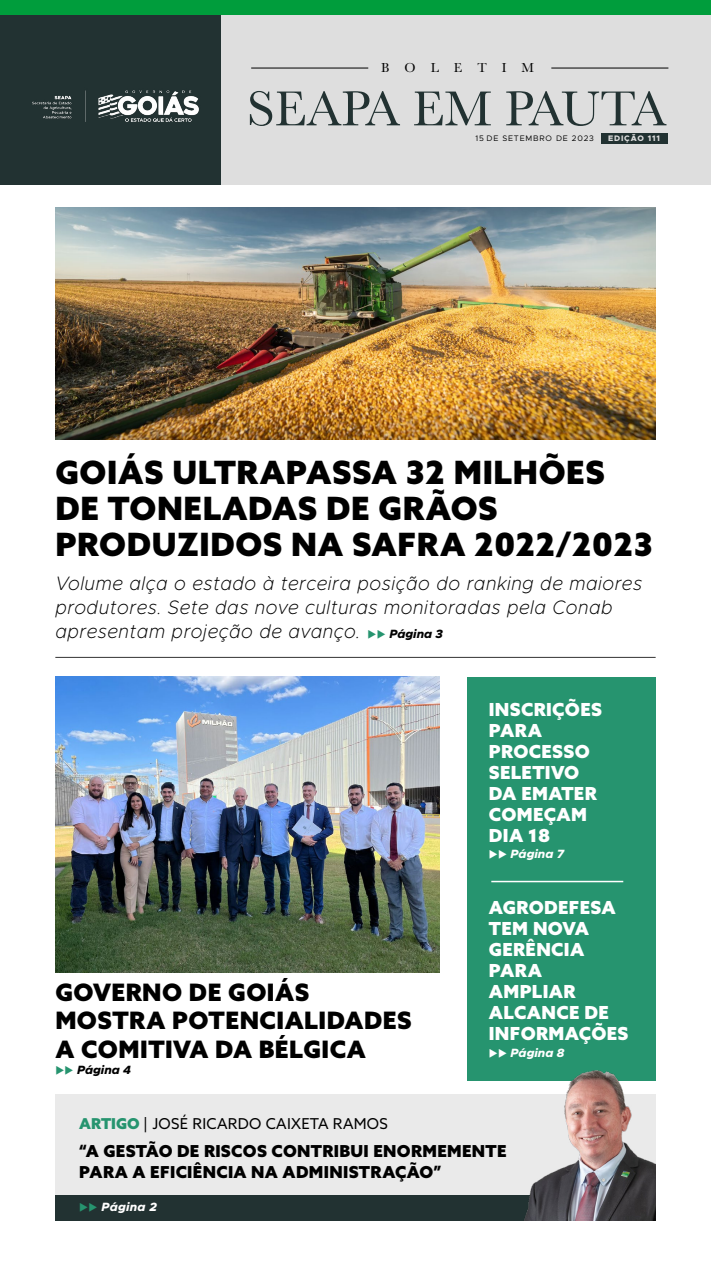
<style>
.page{position:relative;width:711px;height:1263px;background:#fff}
.page>*{position:absolute;margin:0;border:0;box-sizing:border-box;transform-origin:0 0}
.t1{font:51px "Baskerville";color:#223232}
.t2{font:900 32.1px/36px "Azo Sans";letter-spacing:.02em;color:#000}
.t3{font:900 24px/28.5px "Azo Sans";letter-spacing:.02em;color:#000}
.t4{font:italic 200 19.5px/24px "Metropolis";letter-spacing:.03em;color:#000;scale:.95 1}
.t5{font:900 18px/21px "Azo Sans";letter-spacing:.02em;color:#fff}
.t6{font:900 16.5px/21px "Azo Sans";letter-spacing:.02em;color:#000}
.t7{font:15px "Azo Sans";letter-spacing:.02em;color:#000}
.t8{font:13.5px "Baskerville";letter-spacing:1.11em;color:#000}
.t9{font:italic 800 12px "Metropolis";color:#fff}
.t10{font:italic 800 12px "Metropolis";color:#000}
.t11{font:7.95px "Metropolis";letter-spacing:.1em;color:#000}
.t12{font:800 7.95px "Metropolis";letter-spacing:.1em;color:#dedede}
.s1{color:#26946f}
.s2{font-weight:800;font-size:12px}
.s3{font-weight:900;color:#26946f}
</style>
<div class="page">
<div style="left:467px;top:676px;width:188px;height:404px;background:#26946f"></div>
<div style="left:0;top:0;width:221px;height:185px;background:#223232"></div>
<div style="left:221px;top:0;width:489px;height:185px;background:#dedede"></div>
<hr style="left:55px;top:657px;width:600px;height:1px;background:#323232">
<img style="left:32px;top:90px;width:167px;height:32px">
<div style="left:600px;top:133px;width:66px;height:10px;background:#223232"></div>
<hr style="left:251px;top:68px;width:117px;height:1px;background:#000">
<hr style="left:551px;top:68px;width:117px;height:1px;background:#000">
<div style="left:0;top:0;width:710px;height:14px;background:#009d3c"></div>
<img style="left:55px;top:676px;width:384px;height:296px">
<div style="left:55px;top:1094px;width:600px;height:123px;background:#eaeaea"></div>
<div style="left:55px;top:1195px;width:600px;height:25px;background:#223232"></div>
<img style="left:507px;top:1071px;width:148px;height:149px">
<hr style="left:491px;top:881px;width:131px;height:1px;background:#fff">
<img style="left:55px;top:207px;width:600px;height:232px">
<p class="t8" style="left:381px;top:59px;width:154px">BOLETIM</p>
<h1 class="t1" style="left:247px;top:76px;width:420px">SEAPA EM PAUTA</h1>
<p class="t11" style="left:475px;top:134px;width:120px">15 DE SETEMBRO DE 2023</p>
<p class="t12" style="left:607px;top:133px;width:53px">EDIÇÃO 111</p>
<h2 class="t2" style="left:55px;top:454px;width:598px">GOIÁS ULTRAPASSA 32 MILHÕES<br>DE TONELADAS DE GRÃOS<br>PRODUZIDOS NA SAFRA 2022/2023</h2>
<p class="t4" style="left:55px;top:571px;width:618px">Volume alça o estado à terceira posição do ranking de maiores produtores. Sete das nove culturas monitoradas pela Conab apresentam projeção de avanço. <span class="s1">◆◆</span> <span class="s2">Página 3</span></p>
<p class="t3" style="left:55px;top:977px;width:357px">GOVERNO DE GOIÁS<br>MOSTRA POTENCIALIDADES<br>A COMITIVA DA BÉLGICA</p>
<p class="t10" style="left:55px;top:1062px;width:77px"><span class="s1">◆◆</span> Página 4</p>
<p class="t5" style="left:488px;top:698px;width:114px">INSCRIÇÕES<br>PARA<br>PROCESSO<br>SELETIVO<br>DA EMATER<br>COMEÇAM<br>DIA 18</p>
<p class="t9" style="left:488px;top:846px;width:77px">◆◆ Página 7</p>
<p class="t5" style="left:488px;top:897px;width:141px">AGRODEFESA<br>TEM NOVA<br>GERÊNCIA<br>PARA<br>AMPLIAR<br>ALCANCE DE<br>INFORMAÇÕES</p>
<p class="t9" style="left:488px;top:1045px;width:77px">◆◆ Página 8</p>
<p class="t7" style="left:79px;top:1114px;width:310px"><span class="s3">ARTIGO</span> | JOSÉ RICARDO CAIXETA RAMOS</p>
<p class="t6" style="left:79px;top:1140px;width:428px">“A GESTÃO DE RISCOS CONTRIBUI ENORMEMENTE<br>PARA A EFICIÊNCIA NA ADMINISTRAÇÃO”</p>
<p class="t9" style="left:79px;top:1199px;width:79px"><span class="s1">◆◆</span> Página 2</p>
</div>
